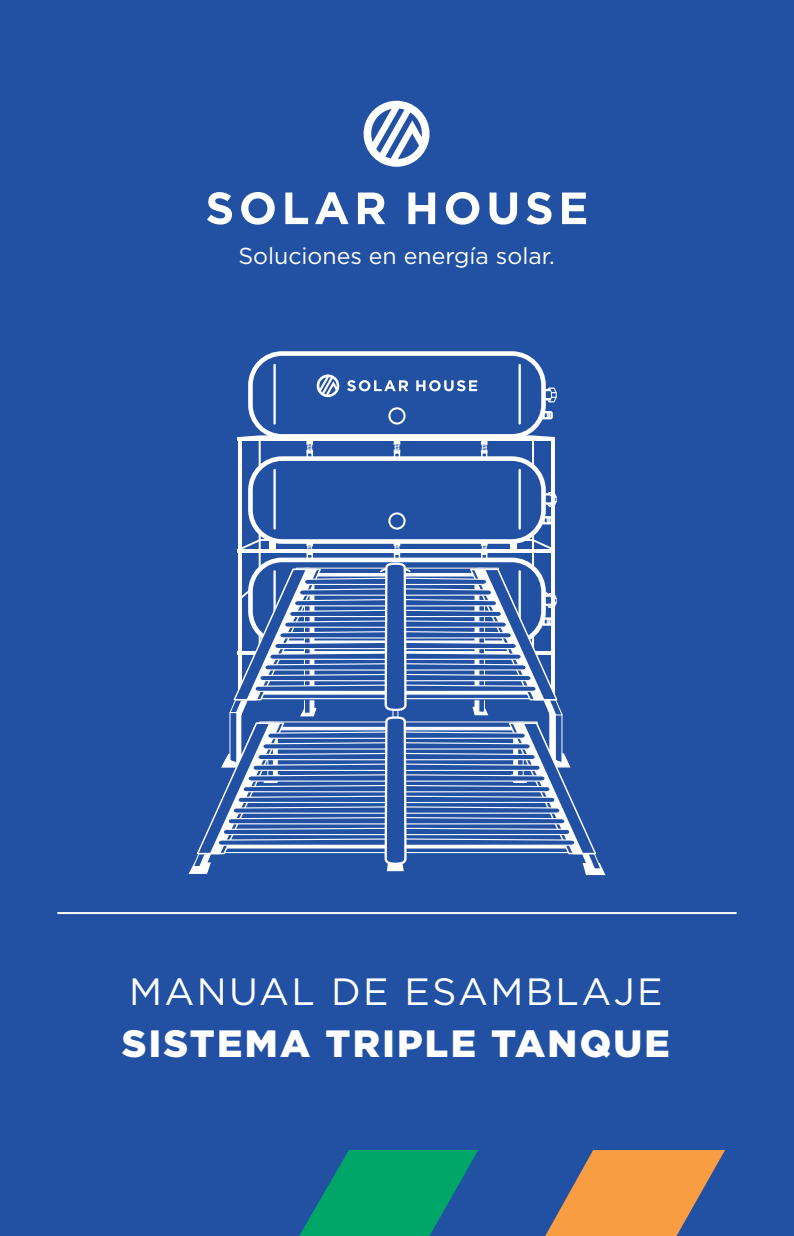
<style>
.page{position:relative;width:794px;height:1236px;background:#2251a3}
.page>*{position:absolute;margin:0;border:0;box-sizing:border-box;transform-origin:0 0}
.t1{font:900 38px "Gotham";letter-spacing:.06em;color:#fff}
.t2{font:38px "Gotham";letter-spacing:.06em;color:#fff}
.t3{font:23px "Gotham";color:#fff}
</style>
<div class="page">
<svg style="left:299px;top:1150px;width:179px;height:86px"></svg>
<svg style="left:545px;top:1150px;width:180px;height:86px"></svg>
<svg style="left:363px;top:101px;width:67px;height:66px"></svg>
<svg style="left:207px;top:192px;width:25px;height:33px"></svg>
<svg style="left:241px;top:192px;width:34px;height:33px"></svg>
<svg style="left:285px;top:193px;width:23px;height:31px"></svg>
<svg style="left:315px;top:192px;width:33px;height:32px"></svg>
<svg style="left:358px;top:193px;width:27px;height:31px"></svg>
<svg style="left:408px;top:193px;width:27px;height:31px"></svg>
<svg style="left:446px;top:192px;width:33px;height:33px"></svg>
<svg style="left:489px;top:193px;width:28px;height:32px"></svg>
<svg style="left:526px;top:192px;width:25px;height:33px"></svg>
<svg style="left:562px;top:193px;width:24px;height:31px"></svg>
<hr style="left:57px;top:912px;width:679px;height:2px;background:#fff">
<svg style="left:546px;top:387px;width:11px;height:16px"></svg>
<div style="left:248px;top:351px;width:298px;height:88px;border:5px solid #fff;border-radius:32px"></div>
<hr style="left:518px;top:365px;width:3px;height:58px;background:#fff">
<hr style="left:273px;top:365px;width:3px;height:58px;background:#fff">
<svg style="left:347px;top:380px;width:61px;height:11px"></svg>
<svg style="left:416px;top:380px;width:61px;height:11px"></svg>
<svg style="left:316px;top:374px;width:23px;height:23px"></svg>
<div style="left:388px;top:407px;width:17px;height:17px;border:2px solid #fff;border-radius:50%"></div>
<div style="left:391px;top:410px;width:12px;height:12px;border:2px solid #2251a3;border-radius:50%"></div>
<svg style="left:541px;top:410px;width:12px;height:11px"></svg>
<svg style="left:188px;top:435px;width:417px;height:440px"></svg>
<p class="t3" style="left:238px;top:241px;width:318px">Soluciones en energía solar.</p>
<h1 class="t2" style="left:129px;top:967px;width:535px">MANUAL DE ESAMBLAJE</h1>
<h1 class="t1" style="left:122px;top:1017px;width:550px">SISTEMA TRIPLE TANQUE</h1>
</div>
